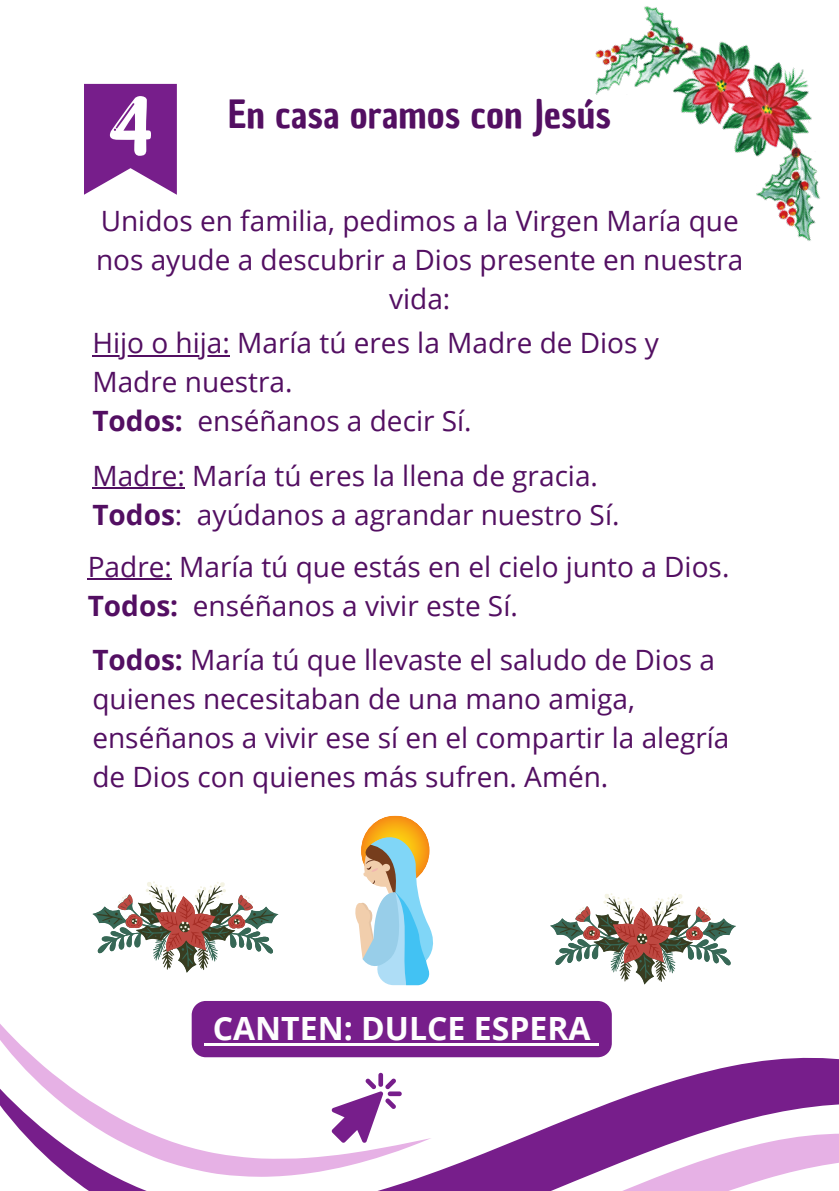
<style>
.page{position:relative;width:839px;height:1191px;background:#fff}
.page>*{position:absolute;margin:0;border:0;box-sizing:border-box;transform-origin:0 0}
.t1{font:38px "Chau Philomene One";color:#530f62}
.t2{font:700 32px "Open Sans";color:#fefefe}
.t3{font:28px/39px "Open Sans";color:#530f62}
.s1{font-weight:700}
</style>
<div class="page">
<svg style="left:70px;top:1033px;width:768px;height:158px"></svg>
<svg style="left:0;top:985px;width:431px;height:192px"></svg>
<svg style="left:84px;top:84px;width:93px;height:111px"></svg>
<svg style="left:205px;top:1073px;width:633px;height:118px"></svg>
<svg style="left:92px;top:881px;width:186px;height:92px"></svg>
<svg style="left:355px;top:818px;width:78px;height:167px"></svg>
<svg style="left:550px;top:893px;width:186px;height:92px"></svg>
<img style="left:595px;top:6px;width:225px;height:235px">
<hr style="left:92px;top:355px;width:138px;height:1px;background:#530f62">
<hr style="left:92px;top:488px;width:93px;height:1px;background:#530f62">
<hr style="left:88px;top:578px;width:84px;height:2px;background:#530f62">
<div style="left:192px;top:1001px;width:419px;height:56px;background:#771e8b;border-radius:14px"></div>
<svg style="left:204px;top:1043px;width:9px;height:3px"></svg>
<hr style="left:213px;top:1043px;width:377px;height:3px;background:#fefefe">
<svg style="left:590px;top:1043px;width:9px;height:3px"></svg>
<p class="t1" style="left:228px;top:89px;width:384px">En casa oramos con Jesús</p>
<p class="t3" style="left:96px;top:201px;width:649px;text-align:center">Unidos en familia, pedimos a la Virgen María que nos ayude a descubrir a Dios presente en nuestra vida:</p>
<p class="t3" style="left:92px;top:323px;width:568px">Hijo o hija: María tú eres la Madre de Dios y<br>Madre nuestra.</p>
<p class="t3" style="left:92px;top:401px;width:381px"><span class="s1">Todos:</span> enséñanos a decir Sí.</p>
<p class="t3" style="left:92px;top:456px;width:507px">Madre: María tú eres la llena de gracia.</p>
<p class="t3" style="left:92px;top:495px;width:528px"><span class="s1">Todos</span>: ayúdanos a agrandar nuestro Sí.</p>
<p class="t3" style="left:88px;top:546px;width:643px">Padre: María tú que estás en el cielo junto a Dios.</p>
<p class="t3" style="left:88px;top:585px;width:431px"><span class="s1">Todos:</span> enséñanos a vivir este Sí.</p>
<p class="t3" style="left:92px;top:640px;width:624px"><span class="s1">Todos:</span> María tú que llevaste el saludo de Dios a quienes necesitaban de una mano amiga,</p>
<p class="t3" style="left:92px;top:718px;width:638px">enséñanos a vivir ese sí en el compartir la alegría de Dios con quienes más sufren. Amén.</p>
<p class="t2" style="left:213px;top:1006px;width:379px">CANTEN: DULCE ESPERA</p>
</div>
